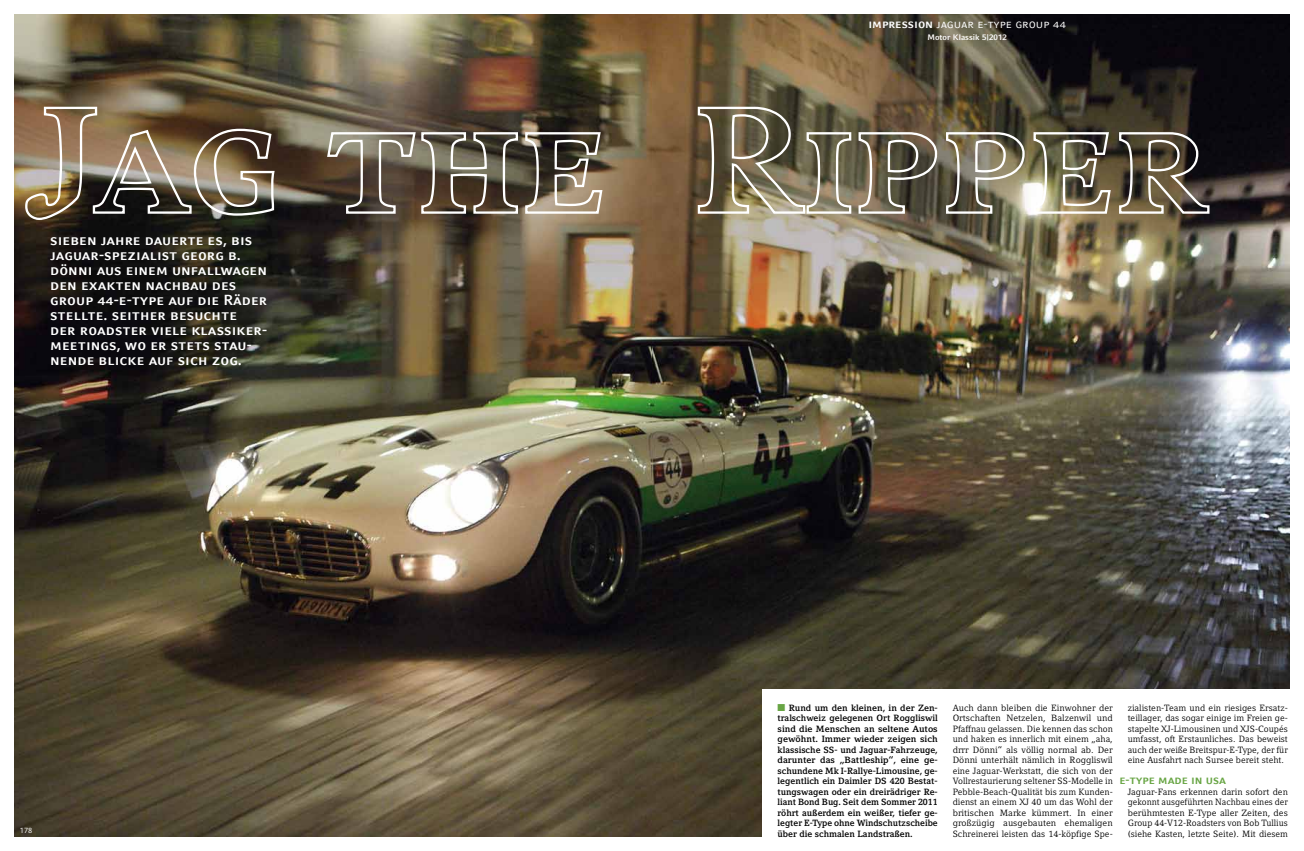
<style>
.page{position:relative;width:1304px;height:851px;background:#fff}
.page>*{position:absolute;margin:0;border:0;box-sizing:border-box;transform-origin:0 0}
.t1{font:14.5px/15px "Compatil Fact LT Com Bd SC";letter-spacing:.005em;color:#fff}
.t2{font:12px "Compatil Fact LT Com Rg SC";color:#fff}
.t3{font:12px "Compatil Fact LT Com Bd SC";letter-spacing:-.005em;color:#68a544}
.t4{font:9px/10.5px "Compatil Letter LT Pro";color:#000;text-align:justify}
.t5{font:700 9px/10.5px "Compatil Letter LT Pro";color:#000;text-align:justify}
.t6{font:700 8px "Compatil Fact LT Pro";color:#fff}
.t7{font:7.5px "Compatil Fact LT Pro";color:#fff}
.s1{font-family:"Compatil Fact LT Com Bd SC"}
.s2{color:#68a544}
</style>
<div class="page">
<img style="left:652px;top:14px;width:638px;height:822px">
<img style="left:14px;top:14px;width:638px;height:822px">
<div style="left:763px;top:689px;width:541px;height:161px;background:#fff"></div>
<img style="left:24px;top:106px;width:252px;height:115px">
<svg style="left:326px;top:131px;width:278px;height:84px;background:#73695c"></svg>
<svg style="left:697px;top:106px;width:241px;height:109px;background:#78705b"></svg>
<svg style="left:945px;top:131px;width:81px;height:84px;background:#8a8471"></svg>
<img style="left:1032px;top:131px;width:80px;height:84px">
<svg style="left:1118px;top:131px;width:93px;height:84px;background:#61594d"></svg>
<p class="t1" style="left:50px;top:232px;width:219px">sieben jahre dauerte es, bis jaguar-spezialist georg b. dönni aus einem unfallwagen den exakten nachbau des group 44-e-type auf die Räder stellte. seither besuchte<br>der roadster viele klassiker&shy;meetings, wo er stets stau&shy;nende blicke auf sich zog.</p>
<p class="t7" style="left:20px;top:826px;width:14px">178</p>
<h2 class="t2" style="left:868px;top:17px;width:199px"><span class="s1">impression</span> jaguar e-type group 44</h2>
<p class="t6" style="left:928px;top:32px;width:81px">Motor Klassik 5|2012</p>
<p class="t5" style="left:778px;top:702px;width:162px"><span class="s2">■</span> Rund um den kleinen, in der Zen&shy;tralschweiz gelegenen Ort Roggliswil sind die Menschen an seltene Autos gewöhnt. Immer wieder zeigen sich klassische SS- und Jaguar-Fahrzeuge, darunter das „Battleship“, eine ge&shy;schundene Mk I-Rallye-Limousine, ge&shy;legentlich ein Daimler DS 420 Bestat&shy;tungswagen oder ein dreirädriger Re&shy;liant Bond Bug. Seit dem Sommer 2011 röhrt außerdem ein weißer, tiefer ge&shy;legter E-Type ohne Windschutzscheibe über die schmalen Landstraßen.</p>
<p class="t4" style="left:953px;top:702px;width:162px">Auch dann bleiben die Einwohner der Ortschaften Netzelen, Balzenwil und Pfaffnau gelassen. Die kennen das schon und haken es innerlich mit einem „aha, drrr Dönni“ als völlig normal ab. Der Dönni unterhält nämlich in Roggliswil eine Jaguar-Werkstatt, die sich von der Vollrestaurierung seltener SS-Modelle in Pebble-Beach-Qualität bis zum Kunden&shy;dienst an einem XJ 40 um das Wohl der britischen Marke kümmert. In einer großzügig ausgebauten ehemaligen Schreinerei leisten das 14-köpfige Spe-</p>
<p class="t4" style="left:1128px;top:702px;width:162px">zialisten-Team und ein riesiges Ersatz&shy;teillager, das sogar einige im Freien ge&shy;stapelte XJ-Limousinen und XJS-Coupés umfasst, oft Erstaunliches. Das beweist auch der weiße Breitspur-E-Type, der für eine Ausfahrt nach Sursee bereit steht.</p>
<h2 class="t3" style="left:1119px;top:772px;width:108px">e-type made in usa</h2>
<p class="t4" style="left:1128px;top:786px;width:162px">Jaguar-Fans erkennen darin sofort den gekonnt ausgeführten Nachbau eines der berühmtesten E-Type aller Zeiten, des Group 44-V12-Roadsters von Bob Tullius (siehe Kasten, letzte Seite). Mit diesem</p>
</div>
